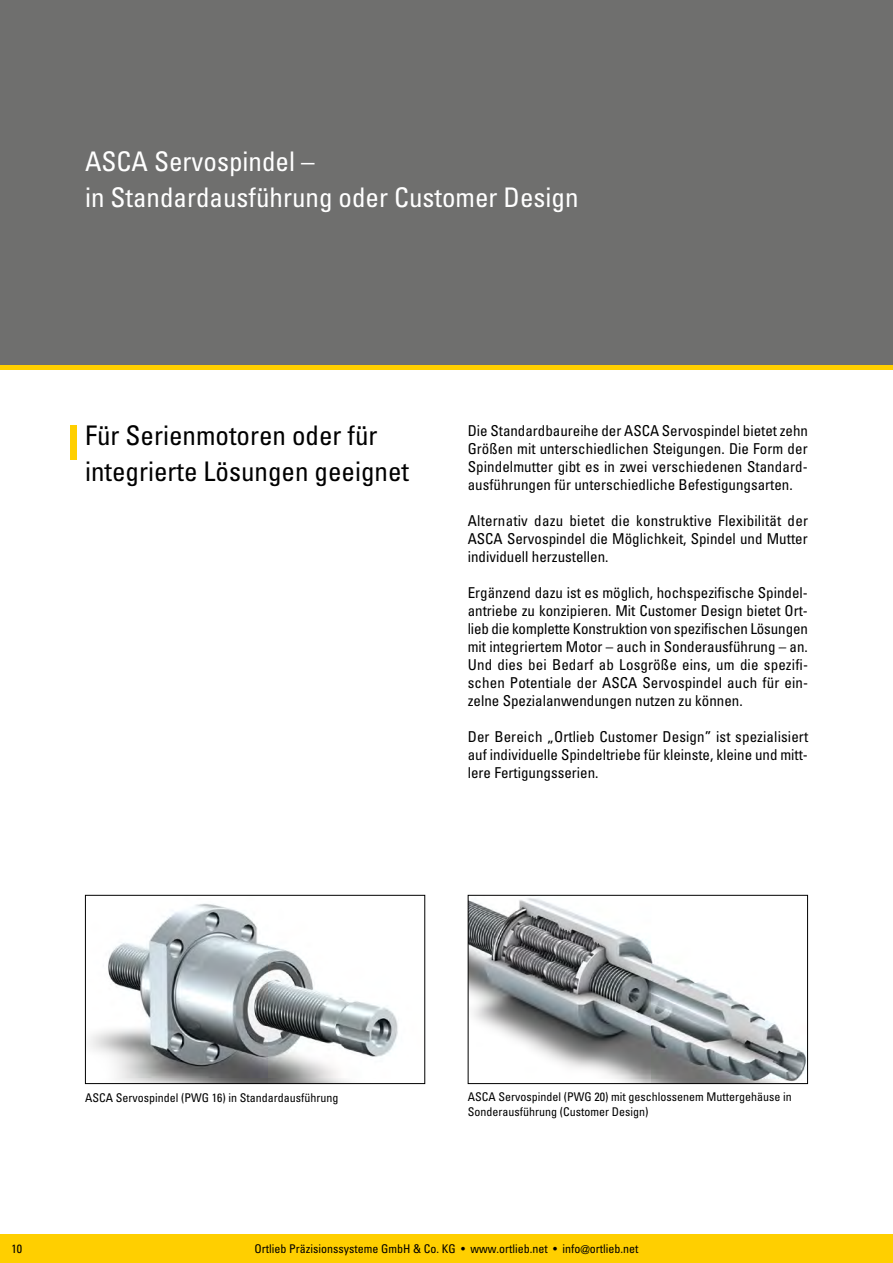
<style>
.page{position:relative;width:893px;height:1263px;background:#fff}
.page>*{position:absolute;margin:0;border:0;box-sizing:border-box;transform-origin:0 0}
.t1{font:condensed 27px/36px "Univers LT Std";color:#fff}
.t2{font:condensed 27px/36px "Univers LT Std";color:#000}
.t3{font:condensed 15px/18px "Univers LT Std";color:#000;text-align:justify}
.t4{font:condensed 12px/15px "Univers LT Std";color:#000}
</style>
<div class="page">
<div style="left:0;top:1234px;width:893px;height:29px;background:#ffcf00"></div>
<div style="left:0;top:0;width:893px;height:370px;background:#6f6f6e"></div>
<div style="left:70px;top:425px;width:7px;height:34px;background:#ffcf00"></div>
<img style="left:470px;top:898px;width:336px;height:184px">
<div style="left:468px;top:895px;width:340px;height:189px;border:1px solid #000"></div>
<img style="left:89px;top:903px;width:309px;height:179px">
<div style="left:85px;top:895px;width:340px;height:189px;border:1px solid #000"></div>
<hr style="left:0;top:366px;width:893px;height:4px;background:#ffcf00">
<hr style="left:892px;top:43px;width:1px;height:297px;background:#fff">
<h1 class="t1" style="left:85px;top:143px;width:495px">ASCA Servospindel –<br>in Standardausführung oder Customer Design</h1>
<h1 class="t2" style="left:85px;top:417px;width:325px">Für Serienmotoren oder für integrierte Lösungen geeignet</h1>
<p class="t3" style="left:468px;top:422px;width:342px">Die Standardbaureihe der ASCA Servospindel bietet zehn Größen mit unterschiedlichen Steigungen. Die Form der Spindelmutter gibt es in zwei verschiedenen Standard&shy;ausführungen für unterschiedliche Befestigungsarten.</p>
<p class="t3" style="left:468px;top:512px;width:342px">Alternativ dazu bietet die konstruktive Flexibilität der ASCA Servospindel die Möglichkeit, Spindel und Mutter individuell herzustellen.</p>
<p class="t3" style="left:468px;top:584px;width:342px">Ergänzend dazu ist es möglich, hochspezifische Spindel&shy;antriebe zu konzipieren. Mit Customer Design bietet Ort&shy;lieb die komplette Konstruktion von spezifischen Lösungen mit integriertem Motor – auch in Sonderausführung – an.<br>Und dies bei Bedarf ab Losgröße eins, um die spezifi&shy;schen Potentiale der ASCA Servospindel auch für ein&shy;zelne Spezialanwendungen nutzen zu können.</p>
<p class="t3" style="left:468px;top:728px;width:342px">Der Bereich „Ortlieb Customer Design” ist spezialisiert auf individuelle Spindeltriebe für kleinste, kleine und mitt&shy;lere Fertigungsserien.</p>
<p class="t4" style="left:85px;top:1090px;width:255px">ASCA Servospindel (PWG 16) in Standardausführung</p>
<p class="t4" style="left:468px;top:1089px;width:325px">ASCA Servospindel (PWG 20) mit geschlossenem Muttergehäuse in<br>Sonderausführung (Customer Design)</p>
<p class="t4" style="left:12px;top:1241px;width:12px">10</p>
<p class="t4" style="left:254px;top:1241px;width:386px">Ortlieb Präzisionssysteme GmbH &amp; Co. KG • www.ortlieb.net • info@ortlieb.net</p>
</div>
